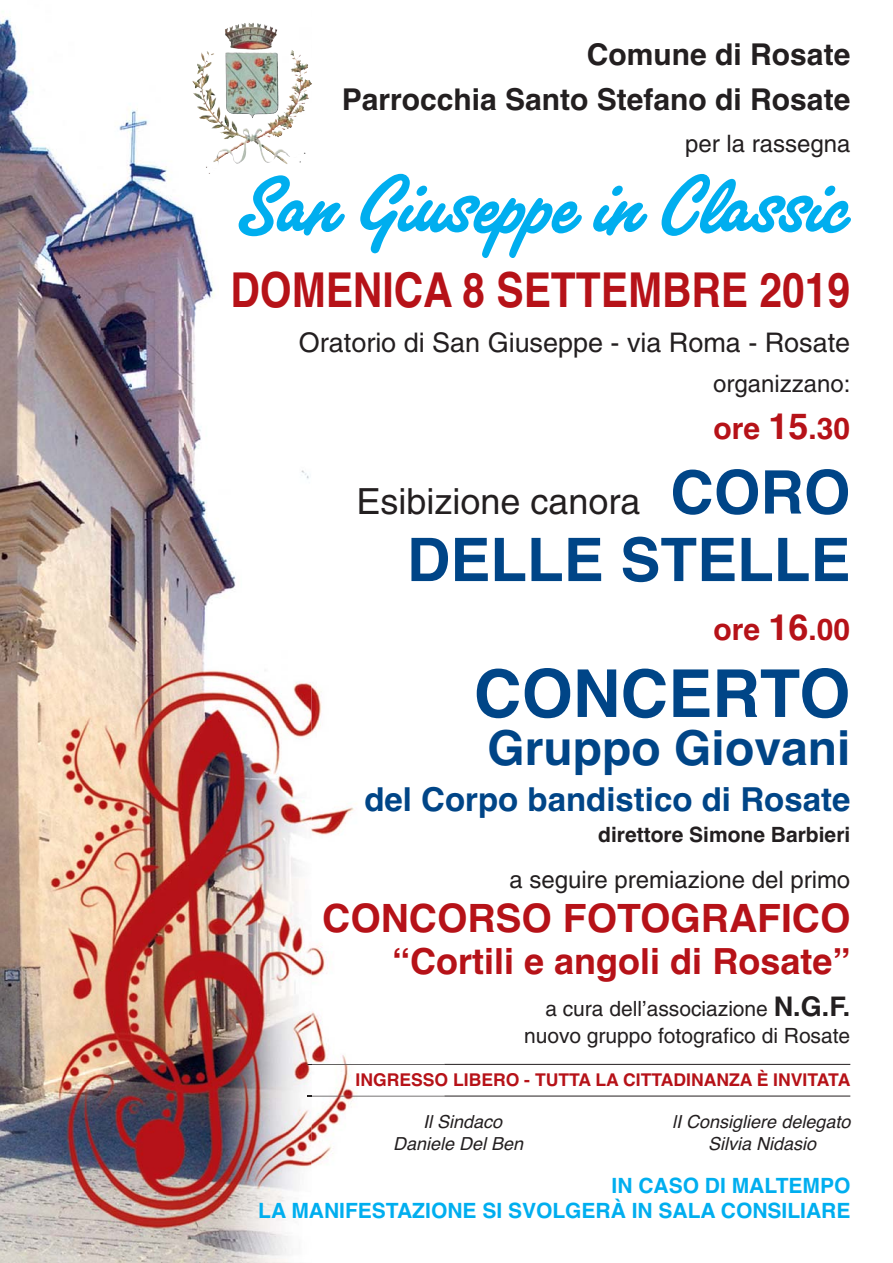
<style>
.page{position:relative;width:893px;height:1263px;background:#fff}
.page>*{position:absolute;margin:0;border:0;box-sizing:border-box;transform-origin:0 0}
.t1{font:90px "Freestyle Script Bold Let Plain";color:#00aeef;scale:1.05 1}
.t2{font:700 66px "Helvetica";color:#004587}
.t3{font:700 60px "Helvetica";color:#004587}
.t4{font:700 48px "Helvetica";color:#b61218;scale:.85 1}
.t5{font:700 48px "Helvetica";color:#004587}
.t6{font:700 39px "Helvetica";color:#b61218}
.t7{font:700 36px "Helvetica";color:#b61218}
.t8{font:36px "Helvetica";color:#231f20}
.t9{font:700 33px "Helvetica";color:#004587}
.t10{font:700 30px/45px "Helvetica";color:#231f20;text-align:right}
.t11{font:700 30px "Helvetica";color:#b61218}
.t12{font:27px "Helvetica";color:#231f20}
.t13{font:24px "Helvetica";color:#231f20}
.t14{font:21px/27px "Helvetica";color:#231f20;text-align:right}
.t15{font:700 21px/25.5px "Helvetica";color:#00aeef;text-align:right}
.t16{font:700 21px "Helvetica";color:#231f20}
.t17{font:italic 18px "Helvetica";color:#231f20}
.t18{font:700 17.55px "Helvetica";color:#b61218}
.s1{font-size:36px}
.s2{font-weight:700;font-size:60px;color:#004587}
.s3{font-weight:700;font-size:27px}
</style>
<div class="page">
<hr style="left:307px;top:1096px;width:543px;height:1px;background:#231f20">
<hr style="left:302px;top:1064px;width:548px;height:1px;background:#231f20">
<img style="left:0;top:11px;width:444px;height:1252px">
<img style="left:192px;top:52px;width:20px;height:50px">
<img style="left:311px;top:1096px;width:58px;height:164px">
<img style="left:311px;top:651px;width:63px;height:413px">
<img style="left:5px;top:648px;width:306px;height:611px">
<img style="left:311px;top:1064px;width:58px;height:1px">
<h3 class="t10" style="left:342px;top:35px;width:510px">Comune di Rosate<br>Parrocchia Santo Stefano di Rosate</h3>
<p class="t13" style="left:685px;top:134px;width:167px">per la rassegna</p>
<h1 class="t1" style="left:246px;top:149px;width:577px">San Giuseppe in Classic</h1>
<h3 class="t4" style="left:230px;top:272px;width:731px">DOMENICA 8 SETTEMBRE 2019</h3>
<p class="t12" style="left:299px;top:332px;width:553px">Oratorio di San Giuseppe - via Roma - Rosate</p>
<p class="t13" style="left:713px;top:375px;width:139px">organizzano:</p>
<h3 class="t11" style="left:713px;top:417px;width:138px">ore <span class="s1">15</span>.30</h3>
<h3 class="t8" style="left:356px;top:488px;width:495px">Esibizione canora <span class="s2">CORO</span></h3>
<h3 class="t3" style="left:407px;top:538px;width:445px">DELLE STELLE</h3>
<h3 class="t11" style="left:713px;top:619px;width:138px">ore <span class="s1">16</span>.00</h3>
<h2 class="t2" style="left:474px;top:670px;width:378px">CONCERTO</h2>
<h3 class="t5" style="left:488px;top:730px;width:364px">Gruppo Giovani</h3>
<h3 class="t9" style="left:364px;top:788px;width:487px">del Corpo bandistico di Rosate</h3>
<p class="t16" style="left:598px;top:827px;width:254px">direttore Simone Barbieri</p>
<p class="t13" style="left:509px;top:871px;width:342px">a seguire premiazione del primo</p>
<h3 class="t6" style="left:322px;top:904px;width:529px">CONCORSO FOTOGRAFICO</h3>
<h3 class="t7" style="left:392px;top:948px;width:460px">“Cortili e angoli di Rosate”</h3>
<p class="t14" style="left:524px;top:997px;width:328px">a cura dell’associazione <span class="s3">N.G.F. </span>nuovo gruppo fotografico di Rosate</p>
<p class="t18" style="left:355px;top:1074px;width:496px">INGRESSO LIBERO - TUTTA LA CITTADINANZA È INVITATA</p>
<p class="t17" style="left:423px;top:1115px;width:81px">Il Sindaco</p>
<p class="t17" style="left:672px;top:1115px;width:180px">lI Consigliere delegato</p>
<p class="t17" style="left:393px;top:1137px;width:132px">Daniele Del Ben</p>
<p class="t17" style="left:708px;top:1137px;width:110px">Silvia Nidasio</p>
<p class="t15" style="left:258px;top:1174px;width:593px">IN CASO DI MALTEMPO<br>LA MANIFESTAZIONE SI SVOLGERÀ IN SALA CONSILIARE</p>
</div>
